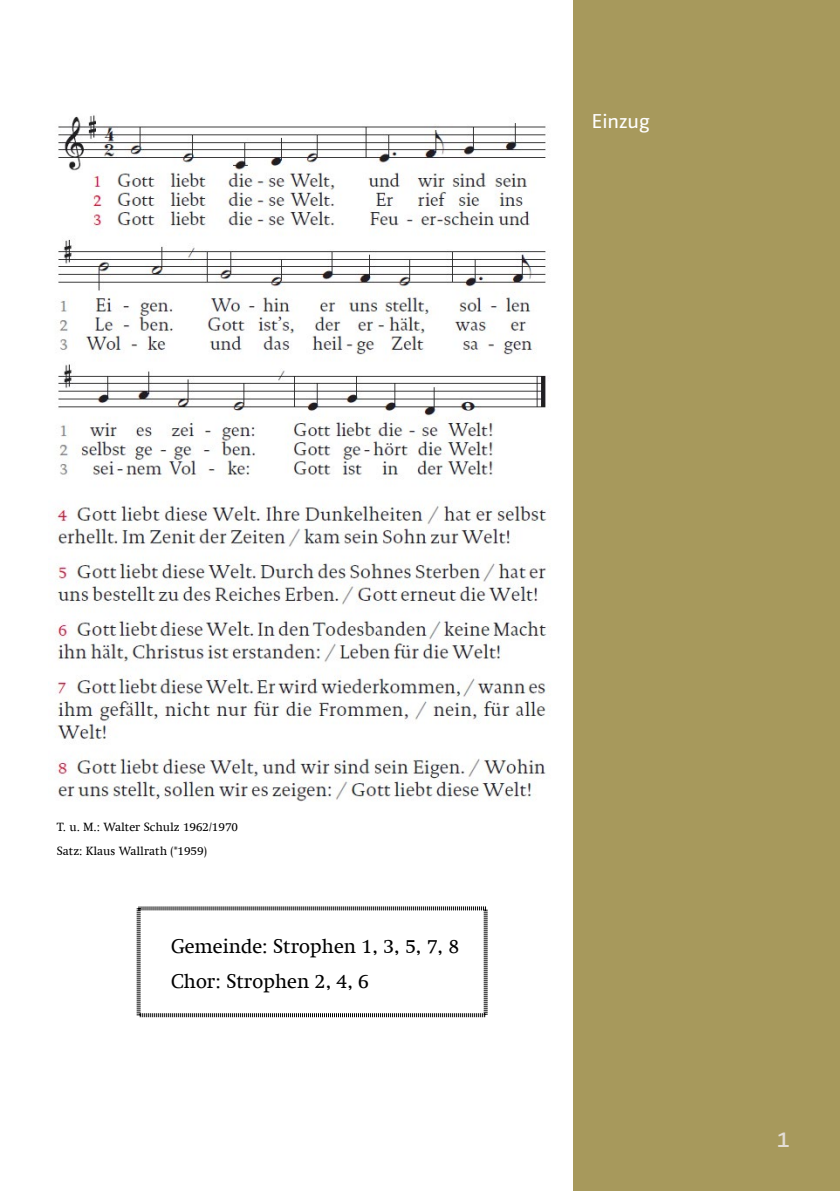
<style>
.page{position:relative;width:840px;height:1191px;background:#fff}
.page>*{position:absolute;margin:0;border:0;box-sizing:border-box;transform-origin:0 0}
.t1{font:27.2px "Camingo Dos Pro";color:#e3ddd5}
.t2{font:20px/35.2px "Swift Com";color:#000}
.t3{font:20px "Camingo Dos Pro";color:#fff}
.t4{font:12px/24px "Swift Com";color:#000}
</style>
<div class="page">
<div style="left:573px;top:0;width:266px;height:1191px;background:#a7995c"></div>
<img style="left:55px;top:115px;width:495px;height:686px">
<svg style="left:136px;top:906px;width:352px;height:112px"></svg>
<h2 class="t3" style="left:591px;top:110px;width:59px">Einzug</h2>
<p class="t4" style="left:57px;top:815px;width:183px">T. u. M.: Walter Schulz 1962/1970<br>Satz: Klaus Wallrath (*1959)</p>
<h2 class="t2" style="left:171px;top:928px;width:290px">Gemeinde: Strophen 1, 3, 5, 7, 8<br>Chor: Strophen 2, 4, 6</h2>
<h1 class="t1" style="left:775px;top:1122px;width:16px">1</h1>
</div>
